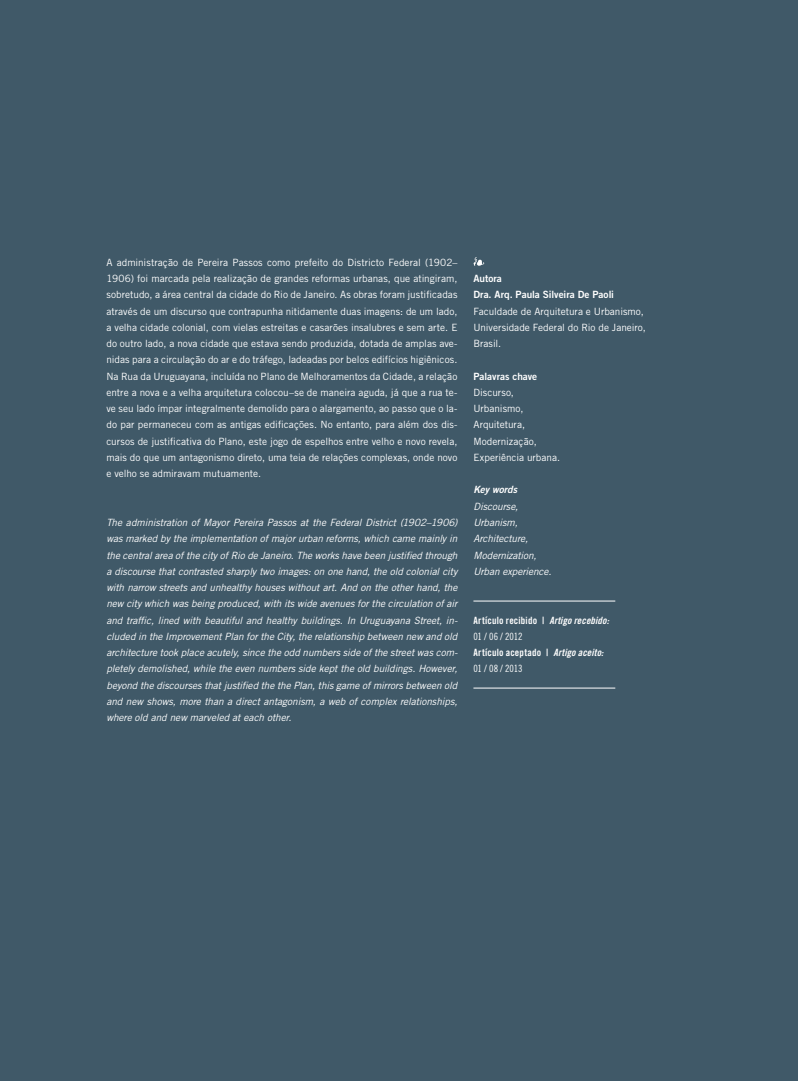
<style>
.page{position:relative;width:798px;height:1081px;background:#fff}
.page>*{position:absolute;margin:0;border:0;box-sizing:border-box;transform-origin:0 0}
.t1{font:10px/16.2px "Trade Gothic LT Std";color:#fff}
.t2{font:italic 10px/16.2px "Trade Gothic LT Std";letter-spacing:-.005em;color:#fff;text-align:justify}
.t3{font:10px "Trade Gothic LT Std Bd Cn 20";letter-spacing:.02em;color:#fff}
.t4{font:10px/16.2px "Trade Gothic LT Std Bd 2";color:#fff}
.t5{font:10px "Trade Gothic LT Std Cn 18";letter-spacing:-.01em;color:#fff}
.t6{font:10px "Trade Gothic LT Std Bd 2 Obl";letter-spacing:-.005em;color:#fff}
.s1{font-family:"Trade Gothic LT Std Bd Cn 20 Obl"}
</style>
<div class="page">
<div style="left:0;top:0;width:797px;height:1081px;background:#405968"></div>
<hr style="left:473px;top:600px;width:142px;height:1px;background:#fff">
<hr style="left:473px;top:687px;width:142px;height:1px;background:#fff">
<svg style="left:473px;top:257px;width:11px;height:9px"></svg>
<p class="t1" style="left:106px;top:254px;width:352px;text-align:justify">A administração de Pereira Passos como prefeito do Districto Federal (1902– 1906) foi marcada pela realização de grandes reformas urbanas, que atingiram, sobretudo, a área central da cidade do Rio de Janeiro. As obras foram justificadas através de um discurso que contrapunha nitidamente duas imagens: de um lado, a velha cidade colonial, com vielas estreitas e casarões insalubres e sem arte. E do outro lado, a nova cidade que estava sendo produzida, dotada de amplas ave&shy;nidas para a circulação do ar e do tráfego, ladeadas por belos edifícios higiênicos.<br>Na Rua da Uruguayana, incluída no Plano de Melhoramentos da Cidade, a relação entre a nova e a velha arquitetura colocou–se de maneira aguda, já que a rua te&shy;ve seu lado ímpar integralmente demolido para o alargamento, ao passo que o la&shy;do par permaneceu com as antigas edificações. No entanto, para além dos dis&shy;cursos de justificativa do Plano, este jogo de espelhos entre velho e novo revela, mais do que um antagonismo direto, uma teia de relações complexas, onde novo e velho se admiravam mutuamente.</p>
<p class="t2" style="left:106px;top:514px;width:352px">The administration of Mayor Pereira Passos at the Federal District (1902–1906) was marked by the implementation of major urban reforms, which came mainly in the central area of the city of Rio de Janeiro. The works have been justified through a discourse that contrasted sharply two images: on one hand, the old colonial city with narrow streets and unhealthy houses without art. And on the other hand, the new city which was being produced, with its wide avenues for the circulation of air and traffic, lined with beautiful and healthy buildings. In Uruguayana Street, in&shy;cluded in the Improvement Plan for the City, the relationship between new and old architecture took place acutely, since the odd numbers side of the street was com&shy;pletely demolished, while the even numbers side kept the old buildings. However, beyond the discourses that justified the the Plan, this game of mirrors between old and new shows, more than a direct antagonism, a web of complex relationships, where old and new marveled at each other.</p>
<p class="t4" style="left:473px;top:270px;width:142px">Autora<br>Dra. Arq. Paula Silveira De Paoli</p>
<p class="t1" style="left:473px;top:303px;width:174px">Faculdade de Arquitetura e Urbanismo,<br>Universidade Federal do Rio de Janeiro,<br>Brasil.</p>
<p class="t4" style="left:473px;top:368px;width:65px">Palavras chave</p>
<p class="t1" style="left:473px;top:384px;width:88px">Discurso,<br>Urbanismo,<br>Arquitetura,<br>Modernização,<br>Experiência urbana.</p>
<p class="t6" style="left:473px;top:484px;width:45px">Key words</p>
<p class="t2" style="left:473px;top:498px;width:79px;text-align:left">Discourse,<br>Urbanism,<br>Architecture,<br>Modernization,<br>Urban experience.</p>
<p class="t3" style="left:473px;top:614px;width:137px">Artículo recibido | <span class="s1">Artigo recebido:</span></p>
<p class="t5" style="left:473px;top:630px;width:51px">01 / 06 / 2012</p>
<p class="t3" style="left:473px;top:646px;width:131px">Artículo aceptado | <span class="s1">Artigo aceito:</span></p>
<p class="t5" style="left:473px;top:663px;width:51px">01 / 08 / 2013</p>
</div>
